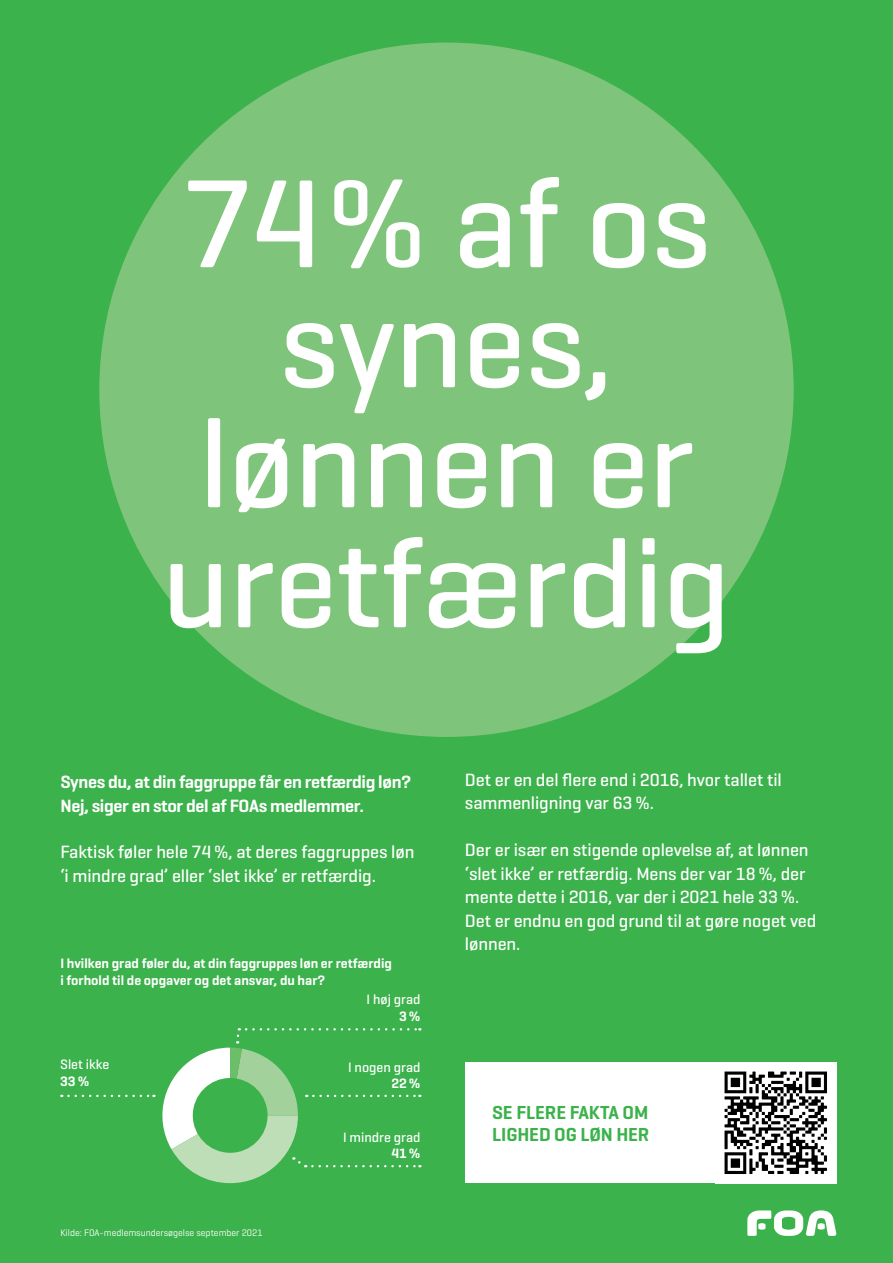
<style>
.page{position:relative;width:893px;height:1263px;background:#3bb24b}
.page>*{position:absolute;margin:0;border:0;box-sizing:border-box;transform-origin:0 0}
.t1{font:500 127.5px/120px "Geogrotesque";letter-spacing:-.005em;color:#fff;text-align:center}
.t2{font:600 19.2px/22.4px "Geogrotesque";letter-spacing:-.005em;color:#3bb24b}
.t3{font:500 18.15px/23.4px "Geogrotesque";letter-spacing:-.005em;color:#fff}
.t4{font:600 18.15px/23.4px "Geogrotesque";letter-spacing:-.02em;color:#fff}
.t5{font:600 13.8px/16.6px "Geogrotesque";color:#fff}
.t6{font:500 13.8px/16.6px "Geogrotesque";color:#fff;text-align:right}
.t7{font:9.6px "Geogrotesque";color:#fff}
.s1{font-weight:600}
</style>
<div class="page">
<div style="left:99px;top:43px;width:695px;height:694px;background:#7ec47a;border-radius:50%"></div>
<div style="left:465px;top:1062px;width:371px;height:121px;background:#fff"></div>
<svg style="left:68px;top:1028px;width:352px;height:155px"></svg>
<svg style="left:747px;top:1210px;width:89px;height:26px"></svg>
<img style="left:724px;top:1071px;width:103px;height:103px">
<p class="t1" style="left:182px;top:161px;width:530px">74% af os synes,</p>
<p class="t1" style="left:162px;top:401px;width:570px;text-align:left">lønnen er uretfærdig</p>
<p class="t4" style="left:60px;top:770px;width:353px">Synes du, at din faggruppe får en retfærdig løn?<br>Nej, siger en stor del af FOAs medlemmer.</p>
<p class="t3" style="left:60px;top:840px;width:356px">Faktisk føler hele 74 %, at deres faggruppes løn ‘i mindre grad’ eller ‘slet ikke’ er retfærdig.</p>
<p class="t5" style="left:60px;top:955px;width:333px">I hvilken grad føler du, at din faggruppes løn er retfærdig i forhold til de opgaver og det ansvar, du har?</p>
<p class="t6" style="left:60px;top:1056px;width:51px;text-align:left">Slet ikke<br><span class="s1">33 %</span></p>
<p class="t7" style="left:60px;top:1226px;width:204px">Kilde: FOA-medlemsundersøgelse september 2021</p>
<p class="t6" style="left:366px;top:991px;width:56px">I høj grad<br><span class="s1">3 %</span></p>
<p class="t6" style="left:348px;top:1058px;width:74px">I nogen grad<br><span class="s1">22 %</span></p>
<p class="t6" style="left:343px;top:1128px;width:79px">I mindre grad<br><span class="s1">41 %</span></p>
<p class="t3" style="left:465px;top:768px;width:318px">Det er en del flere end i 2016, hvor tallet til sammenligning var 63 %.</p>
<p class="t3" style="left:465px;top:838px;width:353px">Der er især en stigende oplevelse af, at lønnen ‘slet ikke’ er retfærdig. Mens der var 18 %, der mente dette i 2016, var der i 2021 hele 33 %.<br>Det er endnu en god grund til at gøre noget ved lønnen.</p>
<p class="t2" style="left:492px;top:1101px;width:159px">SE FLERE FAKTA OM<br>LIGHED OG LØN HER</p>
</div>
